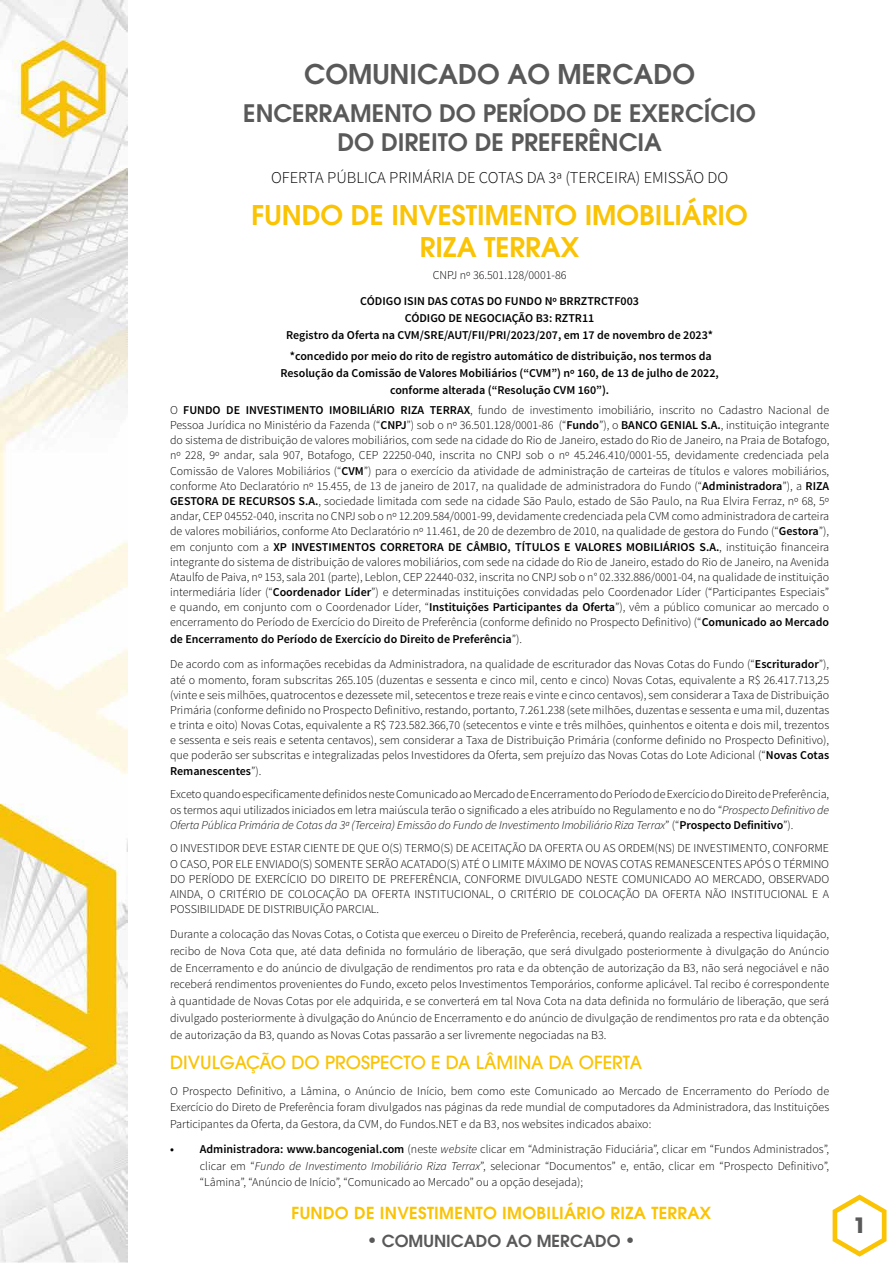
<style>
.page{position:relative;width:893px;height:1263px;background:#fff}
.page>*{position:absolute;margin:0;border:0;box-sizing:border-box;transform-origin:0 0}
.NOME_DO_FUNDO{font:600 27px/32.5px "ITC Avant Garde Pro";color:#fac304;text-align:center}
.TIPO_DE_ANUNCIO{font:600 27px "ITC Avant Garde Pro";color:#595959}
.TIPO_DE_ANUNCIO-2{font:600 24px/29px "ITC Avant Garde Pro";color:#595959;text-align:center}
.t1{font:700 21px "ITC Avant Garde Pro";color:#595959}
.Estilo_de_parágrafo{font:500 18px "ITC Avant Garde Pro";color:#fac304}
.TIPO_DE_OFERTA{font:300 16.5px "Source Sans Pro";color:#000}
.t2{font:600 16.5px "ITC Avant Garde Pro";letter-spacing:.02em;color:#fac304}
.t3{font:600 16.5px "ITC Avant Garde Pro";color:#595959}
.CNPJ{font:300 12px/15.1px "Source Sans Pro";color:#000;text-align:justify}
.CODIGO_ISIN{font:600 12px/17px "Source Sans Pro";color:#000;text-align:center}
.s1{font-weight:600}
.s2{font-weight:300}
.s3{font-style:italic}
.s4{font-size:18px}
</style>
<div class="page">
<svg style="left:833px;top:1194px;width:53px;height:63px"></svg>
<img style="left:0;top:0;width:127px;height:1263px">
<p class="TIPO_DE_ANUNCIO" style="left:304px;top:56px;width:392px">COMUNICADO AO MERCADO</p>
<p class="TIPO_DE_ANUNCIO-2" style="left:243px;top:98px;width:514px">ENCERRAMENTO DO PERÍODO DE EXERCÍCIO<br>DO DIREITO DE PREFERÊNCIA</p>
<p class="TIPO_DE_OFERTA" style="left:271px;top:168px;width:458px">OFERTA PÚBLICA PRIMÁRIA DE COTAS DA 3ª (TERCEIRA) EMISSÃO DO</p>
<p class="NOME_DO_FUNDO" style="left:251px;top:198px;width:498px">FUNDO DE INVESTIMENTO IMOBILIÁRIO<br>RIZA TERRAX</p>
<p class="CNPJ" style="left:433px;top:267px;width:135px">CNPJ nº 36.501.128/0001-86</p>
<p class="CODIGO_ISIN" style="left:286px;top:293px;width:429px">CÓDIGO ISIN DAS COTAS DO FUNDO Nº BRRZTRCTF003<br>CÓDIGO DE NEGOCIAÇÃO B3: RZTR11<br>Registro da Oferta na CVM/SRE/AUT/FII/PRI/2023/207, em 17 de novembro de 2023*</p>
<p class="CODIGO_ISIN" style="left:280px;top:348px;width:440px">*concedido por meio do rito de registro automático de distribuição, nos termos da<br>Resolução da Comissão de Valores Mobiliários (“CVM”) nº 160, de 13 de julho de 2022, conforme alterada (“Resolução CVM 160”).</p>
<p class="CNPJ" style="left:170px;top:402px;width:661px">O <span class="s1">FUNDO DE INVESTIMENTO IMOBILIÁRIO RIZA TERRAX</span>, fundo de investimento imobiliário, inscrito no Cadastro Nacional de Pessoa Jurídica no Ministério da Fazenda (“<span class="s1">CNPJ</span>”) sob o nº 36.501.128/0001-86 (“<span class="s1">Fundo</span>”), o <span class="s1">BANCO GENIAL S.A.</span>, instituição integrante do sistema de distribuição de valores mobiliários, com sede na cidade do Rio de Janeiro, estado do Rio de Janeiro, na Praia de Botafogo, nº 228, 9º andar, sala 907, Botafogo, CEP 22250-040, inscrita no CNPJ sob o nº 45.246.410/0001-55, devidamente credenciada pela Comissão de Valores Mobiliários (“<span class="s1">CVM</span>”) para o exercício da atividade de administração de carteiras de títulos e valores mobiliários, conforme Ato Declaratório nº 15.455, de 13 de janeiro de 2017, na qualidade de administradora do Fundo (“<span class="s1">Administradora</span>”), a <span class="s1">RIZA GESTORA DE RECURSOS S.A.</span>, sociedade limitada com sede na cidade São Paulo, estado de São Paulo, na Rua Elvira Ferraz, nº 68, 5º andar, CEP 04552-040, inscrita no CNPJ sob o nº 12.209.584/0001-99, devidamente credenciada pela CVM como administradora de carteira de valores mobiliários, conforme Ato Declaratório nº 11.461, de 20 de dezembro de 2010, na qualidade de gestora do Fundo (“<span class="s1">Gestora</span>”), em conjunto com a <span class="s1">XP INVESTIMENTOS CORRETORA DE CÂMBIO, TÍTULOS E VALORES MOBILIÁRIOS S.A.</span>, instituição financeira integrante do sistema de distribuição de valores mobiliários, com sede na cidade do Rio de Janeiro, estado do Rio de Janeiro, na Avenida Ataulfo de Paiva, nº 153, sala 201 (parte), Leblon, CEP 22440-032, inscrita no CNPJ sob o n° 02.332.886/0001-04, na qualidade de instituição intermediária líder (“<span class="s1">Coordenador Líder</span>”) e determinadas instituições convidadas pelo Coordenador Líder (“Participantes Especiais” e quando, em conjunto com o Coordenador Líder, “<span class="s1">Instituições Participantes da Oferta</span>”), vêm a público comunicar ao mercado o encerramento do Período de Exercício do Direito de Preferência (conforme definido no Prospecto Definitivo) (“<span class="s1">Comunicado ao Mercado</span></p>
<p class="CODIGO_ISIN" style="left:170px;top:631px;width:354px">de Encerramento do Período de Exercício do Direito de Preferência<span class="s2">”).</span></p>
<p class="CNPJ" style="left:170px;top:657px;width:661px">De acordo com as informações recebidas da Administradora, na qualidade de escriturador das Novas Cotas do Fundo (“<span class="s1">Escriturador</span>”), até o momento, foram subscritas 265.105 (duzentas e sessenta e cinco mil, cento e cinco) Novas Cotas, equivalente a R$ 26.417.713,25 (vinte e seis milhões, quatrocentos e dezessete mil, setecentos e treze reais e vinte e cinco centavos), sem considerar a Taxa de Distribuição Primária (conforme definido no Prospecto Definitivo, restando, portanto, 7.261.238 (sete milhões, duzentas e sessenta e uma mil, duzentas e trinta e oito) Novas Cotas, equivalente a R$ 723.582.366,70 (setecentos e vinte e três milhões, quinhentos e oitenta e dois mil, trezentos e sessenta e seis reais e setenta centavos), sem considerar a Taxa de Distribuição Primária (conforme definido no Prospecto Definitivo), que poderão ser subscritas e integralizadas pelos Investidores da Oferta, sem prejuízo das Novas Cotas do Lote Adicional (“<span class="s1">Novas Cotas Remanescentes</span>”).</p>
<p class="CNPJ" style="left:170px;top:787px;width:661px">Exceto quando especificamente definidos neste Comunicado ao Mercado de Encerramento do Período de Exercício do Direito de Preferência, os termos aqui utilizados iniciados em letra maiúscula terão o significado a eles atribuído no Regulamento e no do “<span class="s3">Prospecto Definitivo de Oferta Pública Primária de Cotas da 3ª (Terceira) Emissão do Fundo de Investimento Imobiliário Riza Terrax</span>” (“<span class="s1">Prospecto Definitivo</span>”).</p>
<p class="CNPJ" style="left:170px;top:841px;width:661px">O INVESTIDOR DEVE ESTAR CIENTE DE QUE O(S) TERMO(S) DE ACEITAÇÃO DA OFERTA OU AS ORDEM(NS) DE INVESTIMENTO, CONFORME O CASO, POR ELE ENVIADO(S) SOMENTE SERÃO ACATADO(S) ATÉ O LIMITE MÁXIMO DE NOVAS COTAS REMANESCENTES APÓS O TÉRMINO DO PERÍODO DE EXERCÍCIO DO DIREITO DE PREFERÊNCIA, CONFORME DIVULGADO NESTE COMUNICADO AO MERCADO, OBSERVADO AINDA, O CRITÉRIO DE COLOCAÇÃO DA OFERTA INSTITUCIONAL, O CRITÉRIO DE COLOCAÇÃO DA OFERTA NÃO INSTITUCIONAL E A POSSIBILIDADE DE DISTRIBUIÇÃO PARCIAL.</p>
<p class="CNPJ" style="left:170px;top:926px;width:661px;line-height:16.6px">Durante a colocação das Novas Cotas, o Cotista que exerceu o Direito de Preferência, receberá, quando realizada a respectiva liquidação, recibo de Nova Cota que, até data definida no formulário de liberação, que será divulgado posteriormente à divulgação do Anúncio de Encerramento e do anúncio de divulgação de rendimentos pro rata e da obtenção de autorização da B3, não será negociável e não receberá rendimentos provenientes do Fundo, exceto pelos Investimentos Temporários, conforme aplicável. Tal recibo é correspondente à quantidade de Novas Cotas por ele adquirida, e se converterá em tal Nova Cota na data definida no formulário de liberação, que será divulgado posteriormente à divulgação do Anúncio de Encerramento e do anúncio de divulgação de rendimentos pro rata e da obtenção de autorização da B3, quando as Novas Cotas passarão a ser livremente negociadas na B3.</p>
<p class="Estilo_de_parágrafo" style="left:170px;top:1051px;width:474px">DIVULGAÇÃO DO PROSPECTO E DA LÂMINA DA OFERTA</p>
<p class="CNPJ" style="left:170px;top:1082px;width:661px;line-height:16.6px">O Prospecto Definitivo, a Lâmina, o Anúncio de Início, bem como este Comunicado ao Mercado de Encerramento do Período de Exercício do Direto de Preferência foram divulgados nas páginas da rede mundial de computadores da Administradora, das Instituições Participantes da Oferta, da Gestora, da CVM, do Fundos.NET e da B3, nos websites indicados abaixo:</p>
<p class="CNPJ" style="left:200px;top:1141px;width:631px;line-height:16.6px;text-indent:-30px"><span class="s1">• Administradora: www.bancogenial.com</span> (neste <span class="s3">website</span> clicar em “Administração Fiduciária”, clicar em “Fundos Administrados”, clicar em “<span class="s3">Fundo de Investimento Imobiliário Riza Terrax</span>”, selecionar “Documentos” e, então, clicar em “Prospecto Definitivo”, “Lâmina”, “Anúncio de Início”, “Comunicado ao Mercado” ou a opção desejada);</p>
<h3 class="t2" style="left:291px;top:1202px;width:421px">FUNDO DE INVESTIMENTO IMOBILIÁRIO RIZA TERRAX</h3>
<h3 class="t3" style="left:367px;top:1230px;width:270px"><span class="s4">•</span> COMUNICADO AO MERCADO <span class="s4">•</span></h3>
<h3 class="t1" style="left:853px;top:1211px;width:14px">1</h3>
</div>
